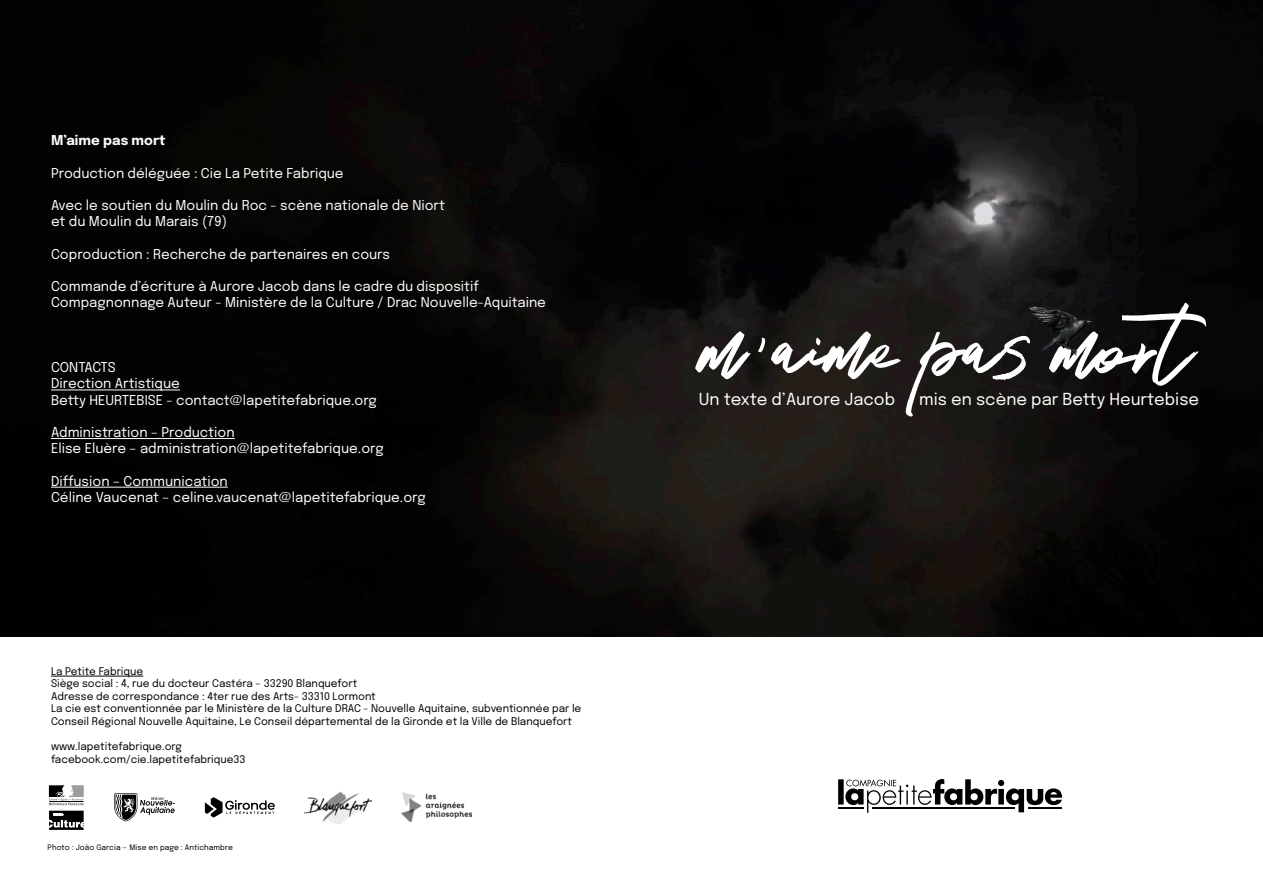
<style>
.page{position:relative;width:1263px;height:893px;background:#fff}
.page>*{position:absolute;margin:0;border:0;box-sizing:border-box;transform-origin:0 0}
.t1{font:127.95px "Realityalt";color:#fff}
.t2{font:16.5px "Epilogue";color:#fff}
.t3{font:13.5px/16.2px "Epilogue";color:#fff}
.t4{font:700 13.5px "Epilogue";color:#fff}
.t5{font:10.5px/12.6px "Epilogue";color:#000}
.t6{font:7.5px "Epilogue";letter-spacing:.01em;color:#000}
</style>
<div class="page">
<img style="left:0;top:0;width:1263px;height:636px">
<svg style="left:992px;top:336px;width:38px;height:43px"></svg>
<svg style="left:758px;top:338px;width:7px;height:14px"></svg>
<svg style="left:838px;top:779px;width:224px;height:34px"></svg>
<hr style="left:51px;top:676px;width:92px;height:1px;background:#000">
<svg style="left:114px;top:793px;width:61px;height:28px"></svg>
<svg style="left:49px;top:785px;width:35px;height:45px"></svg>
<svg style="left:205px;top:797px;width:70px;height:21px"></svg>
<img style="left:305px;top:791px;width:66px;height:32px">
<img style="left:401px;top:793px;width:70px;height:29px">
<hr style="left:51px;top:390px;width:129px;height:1px;background:#fff">
<hr style="left:51px;top:438px;width:184px;height:1px;background:#fff">
<hr style="left:51px;top:487px;width:177px;height:1px;background:#fff">
<img style="left:1026px;top:302px;width:70px;height:56px">
<p class="t4" style="left:51px;top:131px;width:116px">M’aime pas mort</p>
<p class="t3" style="left:51px;top:164px;width:294px">Production déléguée : Cie La Petite Fabrique</p>
<p class="t3" style="left:51px;top:196px;width:395px">Avec le soutien du Moulin du Roc - scène nationale de Niort et du Moulin du Marais (79)</p>
<p class="t3" style="left:51px;top:245px;width:341px">Coproduction : Recherche de partenaires en cours</p>
<p class="t3" style="left:51px;top:277px;width:496px">Commande d’écriture à Aurore Jacob dans le cadre du dispositif<br>Compagnonnage Auteur - Ministère de la Culture / Drac Nouvelle-Aquitaine</p>
<p class="t3" style="left:51px;top:358px;width:66px">CONTACTS</p>
<p class="t3" style="left:51px;top:375px;width:327px">Direction Artistique<br>Betty HEURTEBISE - contact@lapetitefabrique.org</p>
<p class="t3" style="left:51px;top:423px;width:334px">Administration – Production<br>Elise Eluère – administration@lapetitefabrique.org</p>
<p class="t3" style="left:51px;top:472px;width:376px">Diffusion – Communication<br>Céline Vaucenat – celine.vaucenat@lapetitefabrique.org</p>
<p class="t5" style="left:51px;top:664px;width:94px">La Petite Fabrique</p>
<p class="t5" style="left:51px;top:676px;width:308px">Siège social : 4, rue du docteur Castéra – 33290 Blanquefort</p>
<p class="t5" style="left:51px;top:689px;width:326px">Adresse de correspondance : 4ter rue des Arts- 33310 Lormont</p>
<p class="t5" style="left:51px;top:702px;width:532px">La cie est conventionnée par le Ministère de la Culture DRAC - Nouvelle Aquitaine, subventionnée par le<br>Conseil Régional Nouvelle Aquitaine, Le Conseil départemental de la Gironde et la Ville de Blanquefort</p>
<p class="t5" style="left:51px;top:739px;width:133px">www.lapetitefabrique.org</p>
<p class="t5" style="left:51px;top:752px;width:196px">facebook.com/cie.lapetitefabrique33</p>
<p class="t6" style="left:48px;top:842px;width:187px">Photo : João Garcia — Mise en page : Antichambre</p>
<p class="t1" style="left:701px;top:243px;width:493px">m aime pa mort</p>
<p class="t2" style="left:699px;top:387px;width:198px">Un texte d’Aurore Jacob</p>
<p class="t2" style="left:919px;top:387px;width:282px">mis en scène par Betty Heurtebise</p>
</div>
